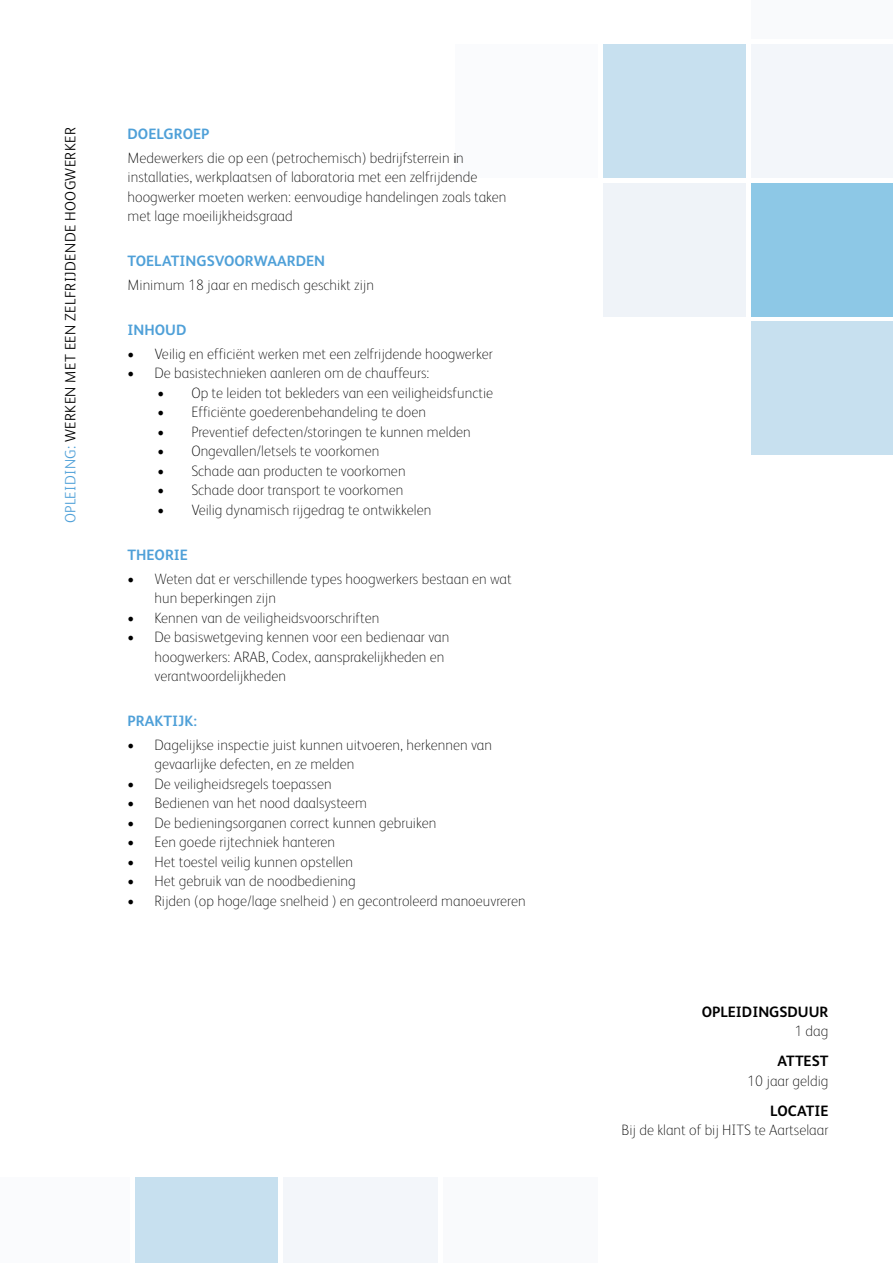
<style>
.page{position:relative;width:893px;height:1263px;background:#fff}
.page>*{position:absolute;margin:0;border:0;box-sizing:border-box;transform-origin:0 0}
.t1{font:100 15px/19.5px "FS Albert Pro";color:#000}
.t2{font:700 15px "FS Albert Pro";color:#4fa0d8}
.t3{font:300 15px "FS Albert Pro";letter-spacing:.025em;color:#000}
.t4{font:700 15px "FS Albert Pro";color:#000}
.s1{color:#4fa0d8}
</style>
<div class="page">
<div style="left:751px;top:183px;width:142px;height:133px;background:#8dc8e6"></div>
<div style="left:455px;top:44px;width:143px;height:134px;background:#fafbfd"></div>
<div style="left:603px;top:183px;width:143px;height:133px;background:#eff3f8"></div>
<div style="left:751px;top:322px;width:142px;height:133px;background:#c7e0ef"></div>
<div style="left:603px;top:44px;width:143px;height:134px;background:#c7e0ef"></div>
<div style="left:751px;top:0;width:142px;height:39px;background:#f9fafc"></div>
<div style="left:751px;top:44px;width:142px;height:134px;background:#f3f6fa"></div>
<div style="left:0;top:1177px;width:130px;height:86px;background:#fafbfd"></div>
<div style="left:135px;top:1177px;width:143px;height:86px;background:#c7e0ef"></div>
<div style="left:283px;top:1177px;width:155px;height:86px;background:#f3f6fa"></div>
<div style="left:443px;top:1177px;width:155px;height:86px;background:#f9fafc"></div>
<p class="t3" style="left:65px;top:523px;width:397px;rotate:-90deg"><span class="s1">OPLEIDING:</span> WERKEN MET EEN ZELFRIJDENDE HOOGWERKER</p>
<p class="t2" style="left:128px;top:125px;width:83px">DOELGROEP</p>
<p class="t1" style="left:128px;top:149px;width:380px">Medewerkers die op een (petrochemisch) bedrijfsterrein in installaties, werkplaatsen of laboratoria met een zelfrijdende hoogwerker moeten werken: eenvoudige handelingen zoals taken met lage moeilijkheidsgraad</p>
<p class="t2" style="left:128px;top:252px;width:199px">TOELATINGSVOORWAARDEN</p>
<p class="t1" style="left:128px;top:276px;width:248px">Minimum 18 jaar en medisch geschikt zijn</p>
<p class="t2" style="left:128px;top:321px;width:60px">INHOUD</p>
<p class="t1" style="left:128px;top:345px;width:367px">• Veilig en efficiënt werken met een zelfrijdende hoogwerker</p>
<p class="t1" style="left:128px;top:365px;width:303px">• De basistechnieken aanleren om de chauffeurs:</p>
<p class="t1" style="left:158px;top:384px;width:337px">• Op te leiden tot bekleders van een veiligheidsfunctie</p>
<p class="t1" style="left:158px;top:404px;width:270px">• Efficiënte goederenbehandeling te doen</p>
<p class="t1" style="left:158px;top:423px;width:315px">• Preventief defecten/storingen te kunnen melden</p>
<p class="t1" style="left:158px;top:443px;width:223px">• Ongevallen/letsels te voorkomen</p>
<p class="t1" style="left:158px;top:462px;width:250px">• Schade aan producten te voorkomen</p>
<p class="t1" style="left:158px;top:482px;width:247px">• Schade door transport te voorkomen</p>
<p class="t1" style="left:158px;top:501px;width:275px">• Veilig dynamisch rijgedrag te ontwikkelen</p>
<p class="t2" style="left:128px;top:546px;width:62px">THEORIE</p>
<p class="t1" style="left:155px;top:570px;width:359px;text-indent:-27px">• Weten dat er verschillende types hoogwerkers bestaan en wat hun beperkingen zijn</p>
<p class="t1" style="left:128px;top:609px;width:253px">• Kennen van de veiligheidsvoorschriften</p>
<p class="t1" style="left:155px;top:628px;width:296px;text-indent:-27px">• De basiswetgeving kennen voor een bedienaar van hoogwerkers: ARAB, Codex, aansprakelijkheden en verantwoordelijkheden</p>
<p class="t2" style="left:128px;top:712px;width:71px">PRAKTIJK:</p>
<p class="t1" style="left:155px;top:736px;width:339px;text-indent:-27px">• Dagelijkse inspectie juist kunnen uitvoeren, herkennen van gevaarlijke defecten, en ze melden</p>
<p class="t1" style="left:128px;top:775px;width:206px">• De veiligheidsregels toepassen</p>
<p class="t1" style="left:128px;top:795px;width:241px">• Bedienen van het nood daalsysteem</p>
<p class="t1" style="left:128px;top:814px;width:310px">• De bedieningsorganen correct kunnen gebruiken</p>
<p class="t1" style="left:128px;top:834px;width:209px">• Een goede rijtechniek hanteren</p>
<p class="t1" style="left:128px;top:853px;width:227px">• Het toestel veilig kunnen opstellen</p>
<p class="t1" style="left:128px;top:873px;width:230px">• Het gebruik van de noodbediening</p>
<p class="t1" style="left:128px;top:892px;width:400px">• Rijden (op hoge/lage snelheid ) en gecontroleerd manoeuvreren</p>
<p class="t4" style="left:702px;top:1003px;width:128px">OPLEIDINGSDUUR</p>
<p class="t1" style="left:794px;top:1022px;width:36px">1 dag</p>
<p class="t4" style="left:777px;top:1052px;width:53px">ATTEST</p>
<p class="t1" style="left:747px;top:1072px;width:83px">10 jaar geldig</p>
<p class="t4" style="left:770px;top:1102px;width:60px">LOCATIE</p>
<p class="t1" style="left:621px;top:1121px;width:208px">Bij de klant of bij HITS te Aartselaar</p>
</div>
